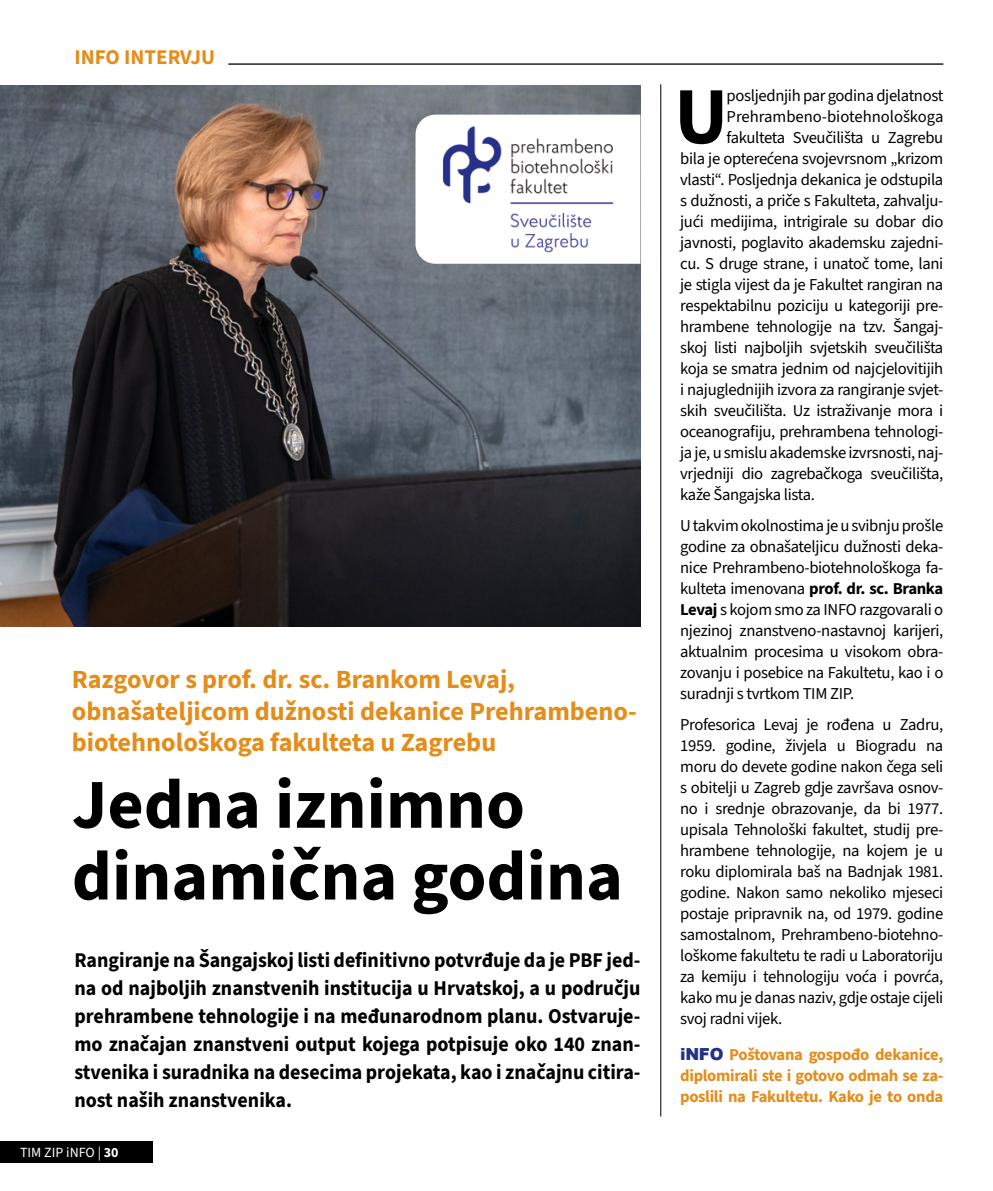
<style>
.page{position:relative;width:993px;height:1191px;background:#fff}
.page>*{position:absolute;margin:0;border:0;box-sizing:border-box;transform-origin:0 0}
.t1{font:700 81.02px "Source Sans 3";color:#000}
.t2{font:700 70px/71.8px "Source Sans 3";color:#000}
.t3{font:700 26.25px/31.5px "Source Sans 3";color:#e48d1a}
.t4{font:700 21px/28px "Source Sans 3";color:#000;text-align:justify;scale:.95 1}
.t5{font:700 21px "Source Sans 3";color:#e48d1a}
.t6{font:16.62px/21px "Source Sans 3";letter-spacing:-.02em;color:#000;text-align:justify}
.t7{font:700 16.62px/21px "Source Sans 3";letter-spacing:-.02em;color:#e48d1a;text-align:justify}
.t8{font:16.62px "Source Sans 3";color:#000}
.t9{font:14px "Source Sans 3";color:#fff}
.s1{font-weight:700}
.s2{font-family:"Arial";font-weight:900;color:#233288}
</style>
<div class="page">
<div style="left:0;top:1140px;width:153px;height:22px;background:#000"></div>
<hr style="left:228px;top:63px;width:715px;height:2px;background:#000">
<img style="left:0;top:85px;width:640px;height:541px">
<hr style="left:660px;top:84px;width:1px;height:1032px;background:#000">
<svg style="left:415px;top:115px;width:225px;height:149px"></svg>
<img style="left:438px;top:123px;width:179px;height:131px">
<p class="t5" style="left:74px;top:43px;width:142px">INFO INTERVJU</p>
<h3 class="t3" style="left:72px;top:663px;width:566px">Razgovor s prof. dr. sc. Brankom Levaj, obnašateljicom dužnosti dekanice Prehrambeno&shy;biotehnološkoga fakulteta u Zagrebu</h3>
<h2 class="t2" style="left:72px;top:768px;width:552px">Jedna iznimno dinamična godina</h2>
<p class="t4" style="left:74px;top:945px;width:597px">Rangiranje na Šangajskoj listi definitivno potvrđuje da je PBF jed&shy;na od najboljih znanstvenih institucija u Hrvatskoj, a u području prehrambene tehnologije i na međunarodnom planu. Ostvaruje&shy;mo značajan znanstveni output kojega potpisuje oko 140 znan&shy;stvenika i suradnika na desecima projekata, kao i značajnu citira&shy;nost naših znanstvenika.</p>
<p class="t9" style="left:20px;top:1143px;width:100px">TIM ZIP iNFO | <span class="s1">30</span></p>
<h1 class="t1" style="left:674px;top:63px;width:55px">U</h1>
<p class="t6" style="left:726px;top:85px;width:218px">posljednjih par godina djelatnost</p>
<p class="t8" style="left:726px;top:106px;width:218px">Prehrambeno-biotehnološkoga</p>
<p class="t6" style="left:726px;top:127px;width:218px">fakulteta Sveučilišta u Zagrebu</p>
<p class="t6" style="left:680px;top:148px;width:264px">bila je opterećena svojevrsnom „krizom</p>
<p class="t6" style="left:680px;top:169px;width:264px">vlasti“. Posljednja dekanica je odstupila</p>
<p class="t6" style="left:680px;top:190px;width:264px">s dužnosti, a priče s Fakulteta, zahvalju-</p>
<p class="t6" style="left:680px;top:211px;width:264px">jući medijima, intrigirale su dobar dio</p>
<p class="t6" style="left:680px;top:232px;width:264px">javnosti, poglavito akademsku zajedni-</p>
<p class="t6" style="left:680px;top:253px;width:264px">cu. S druge strane, i unatoč tome, lani</p>
<p class="t6" style="left:680px;top:274px;width:264px">je stigla vijest da je Fakultet rangiran na</p>
<p class="t6" style="left:680px;top:295px;width:264px">respektabilnu poziciju u kategoriji pre-</p>
<p class="t6" style="left:680px;top:316px;width:264px">hrambene tehnologije na tzv. Šangaj-</p>
<p class="t6" style="left:680px;top:337px;width:264px">skoj listi najboljih svjetskih sveučilišta</p>
<p class="t6" style="left:680px;top:358px;width:264px">koja se smatra jednim od najcjelovitijih</p>
<p class="t6" style="left:680px;top:379px;width:264px">i najuglednijih izvora za rangiranje svjet-</p>
<p class="t6" style="left:680px;top:400px;width:264px">skih sveučilišta. Uz istraživanje mora i</p>
<p class="t6" style="left:680px;top:421px;width:264px">oceanografiju, prehrambena tehnologi-</p>
<p class="t6" style="left:680px;top:442px;width:264px">ja je, u smislu akademske izvrsnosti, naj-</p>
<p class="t6" style="left:680px;top:463px;width:264px">vrjedniji dio zagrebačkoga sveučilišta,</p>
<p class="t6" style="left:680px;top:484px;width:136px">kaže Šangajska lista.</p>
<p class="t6" style="left:680px;top:515px;width:264px">U takvim okolnostima je u svibnju prošle godine za obnašateljicu dužnosti deka&shy;nice Prehrambeno-biotehnološkoga fa&shy;kulteta imenovana <span class="s1">prof. dr. sc. Branka Levaj</span> s kojom smo za INFO razgovarali o njezinoj znanstveno-nastavnoj karijeri, aktualnim procesima u visokom obra&shy;zovanju i posebice na Fakultetu, kao i o suradnji s tvrtkom TIM ZIP.</p>
<p class="t6" style="left:680px;top:714px;width:264px">Profesorica Levaj je rođena u Zadru, 1959. godine, živjela u Biogradu na moru do devete godine nakon čega seli s obitelji u Zagreb gdje završava osnov&shy;no i srednje obrazovanje, da bi 1977. upisala Tehnološki fakultet, studij pre&shy;hrambene tehnologije, na kojem je u roku diplomirala baš na Badnjak 1981. godine. Nakon samo nekoliko mjeseci postaje pripravnik na, od 1979. godine samostalnom, Prehrambeno-biotehno&shy;loškome fakultetu te radi u Laboratoriju za kemiju i tehnologiju voća i povrća, kako mu je danas naziv, gdje ostaje cijeli svoj radni vijek.</p>
<p class="t7" style="left:680px;top:1044px;width:264px"><span class="s2">iNFO</span> Poštovana gospođo dekanice, diplomirali ste i gotovo odmah se za&shy;poslili na Fakultetu. Kako je to onda</p>
</div>
